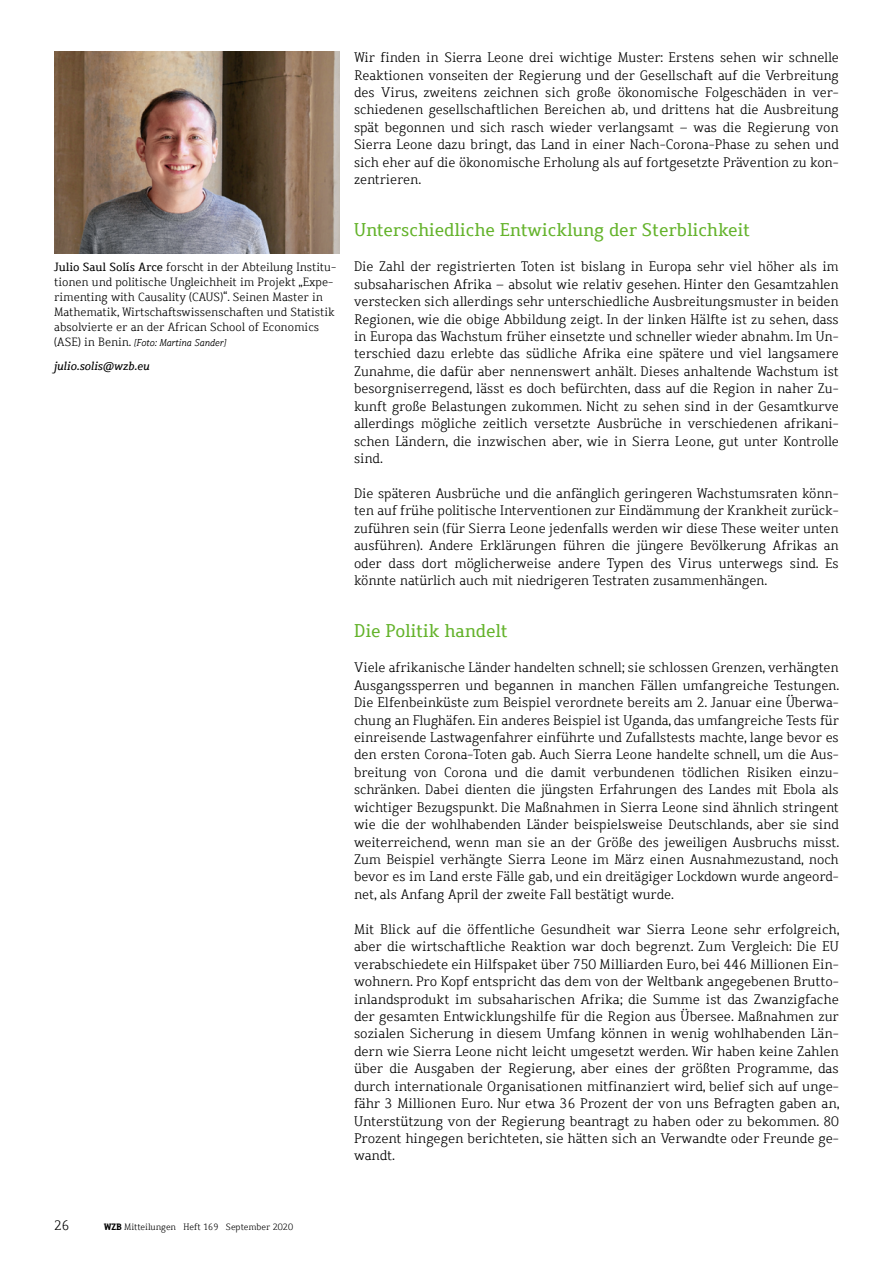
<style>
.page{position:relative;width:893px;height:1263px;background:#fff}
.page>*{position:absolute;margin:0;border:0;box-sizing:border-box;transform-origin:0 0}
.t1{font:18px "Dahrendorf";color:#64b32b}
.t2{font:300 13.5px/17.4px "Dahrendorf";color:#000;text-align:justify}
.t3{font:300 11.7px/15px "Dahrendorf";color:#000}
.t4{font:italic 11.7px "Dahrendorf";color:#000}
.t5{font:italic 300 9.75px "Dahrendorf";color:#000}
.t6{font:300 9px "Dahrendorf";color:#000}
.s1{font-weight:400}
.s2{font-style:normal;font-size:11.7px}
.s3{font-weight:700}
</style>
<div class="page">
<img style="left:54px;top:52px;width:285px;height:202px">
<p class="t3" style="left:54px;top:260px;width:283px"><span class="s1">Julio Saul Solís Arce</span> forscht in der Abteilung Institu&shy;tionen und politische Ungleichheit im Projekt „Expe&shy;rimenting with Causality (CAUS)“. Seinen Master in Mathematik, Wirtschaftswissenschaften und Statistik absolvierte er an der African School of Economics</p>
<p class="t5" style="left:54px;top:337px;width:174px"><span class="s2">(ASE) in Benin.</span> [Foto: Martina Sander]</p>
<p class="t4" style="left:54px;top:358px;width:97px">julio.solis@wzb.eu</p>
<p class="t2" style="left:354px;top:49px;width:486px">Wir finden in Sierra Leone drei wichtige Muster: Erstens sehen wir schnelle Reaktionen vonseiten der Regierung und der Gesellschaft auf die Verbreitung des Virus, zweitens zeichnen sich große ökonomische Folgeschäden in ver&shy;schiedenen gesellschaftlichen Bereichen ab, und drittens hat die Ausbreitung spät begonnen und sich rasch wieder verlangsamt – was die Regierung von Sierra Leone dazu bringt, das Land in einer Nach-Corona-Phase zu sehen und sich eher auf die ökonomische Erholung als auf fortgesetzte Prävention zu kon&shy;zentrieren.</p>
<h2 class="t1" style="left:354px;top:219px;width:397px">Unterschiedliche Entwicklung der Sterblichkeit</h2>
<p class="t2" style="left:354px;top:258px;width:486px">Die Zahl der registrierten Toten ist bislang in Europa sehr viel höher als im subsaharischen Afrika – absolut wie relativ gesehen. Hinter den Gesamtzahlen verstecken sich allerdings sehr unterschiedliche Ausbreitungsmuster in beiden Regionen, wie die obige Abbildung zeigt. In der linken Hälfte ist zu sehen, dass in Europa das Wachstum früher einsetzte und schneller wieder abnahm. Im Un&shy;terschied dazu erlebte das südliche Afrika eine spätere und viel langsamere Zunahme, die dafür aber nennenswert anhält. Dieses anhaltende Wachstum ist besorgniserregend, lässt es doch befürchten, dass auf die Region in naher Zu&shy;kunft große Belastungen zukommen. Nicht zu sehen sind in der Gesamtkurve allerdings mögliche zeitlich versetzte Ausbrüche in verschiedenen afrikani&shy;schen Ländern, die inzwischen aber, wie in Sierra Leone, gut unter Kontrolle sind.</p>
<p class="t2" style="left:354px;top:485px;width:486px">Die späteren Ausbrüche und die anfänglich geringeren Wachstumsraten könn&shy;ten auf frühe politische Interventionen zur Eindämmung der Krankheit zurück&shy;zuführen sein (für Sierra Leone jedenfalls werden wir diese These weiter unten ausführen). Andere Erklärungen führen die jüngere Bevölkerung Afrikas an oder dass dort möglicherweise andere Typen des Virus unterwegs sind. Es könnte natürlich auch mit niedrigeren Testraten zusammenhängen.</p>
<h2 class="t1" style="left:354px;top:620px;width:155px">Die Politik handelt</h2>
<p class="t2" style="left:354px;top:659px;width:487px">Viele afrikanische Länder handelten schnell; sie schlossen Grenzen, verhängten Ausgangssperren und begannen in manchen Fällen umfangreiche Testungen.<br>Die Elfenbeinküste zum Beispiel verordnete bereits am 2. Januar eine Überwa&shy;chung an Flughäfen. Ein anderes Beispiel ist Uganda, das umfangreiche Tests für einreisende Lastwagenfahrer einführte und Zufallstests machte, lange bevor es den ersten Corona-Toten gab. Auch Sierra Leone handelte schnell, um die Aus&shy;breitung von Corona und die damit verbundenen tödlichen Risiken einzu&shy;schränken. Dabei dienten die jüngsten Erfahrungen des Landes mit Ebola als wichtiger Bezugspunkt. Die Maßnahmen in Sierra Leone sind ähnlich stringent wie die der wohlhabenden Länder beispielsweise Deutschlands, aber sie sind weiterreichend, wenn man sie an der Größe des jeweiligen Ausbruchs misst.<br>Zum Beispiel verhängte Sierra Leone im März einen Ausnahmezustand, noch bevor es im Land erste Fälle gab, und ein dreitägiger Lockdown wurde angeord&shy;net, als Anfang April der zweite Fall bestätigt wurde.</p>
<p class="t2" style="left:354px;top:921px;width:487px">Mit Blick auf die öffentliche Gesundheit war Sierra Leone sehr erfolgreich, aber die wirtschaftliche Reaktion war doch begrenzt. Zum Vergleich: Die EU verabschiedete ein Hilfspaket über 750 Milliarden Euro, bei 446 Millionen Ein&shy;wohnern. Pro Kopf entspricht das dem von der Weltbank angegebenen Brutto&shy;inlandsprodukt im subsaharischen Afrika; die Summe ist das Zwanzigfache der gesamten Entwicklungshilfe für die Region aus Übersee. Maßnahmen zur sozialen Sicherung in diesem Umfang können in wenig wohlhabenden Län&shy;dern wie Sierra Leone nicht leicht umgesetzt werden. Wir haben keine Zahlen über die Ausgaben der Regierung, aber eines der größten Programme, das durch internationale Organisationen mitfinanziert wird, belief sich auf unge&shy;fähr 3 Millionen Euro. Nur etwa 36 Prozent der von uns Befragten gaben an, Unterstützung von der Regierung beantragt zu haben oder zu bekommen. 80<br>Prozent hingegen berichteten, sie hätten sich an Verwandte oder Freunde ge&shy;wandt.</p>
<p class="t2" style="left:54px;top:1217px;width:17px">26</p>
<p class="t6" style="left:104px;top:1221px;width:190px"><span class="s3">WZB</span> Mitteilungen Heft 169 September 2020</p>
</div>
